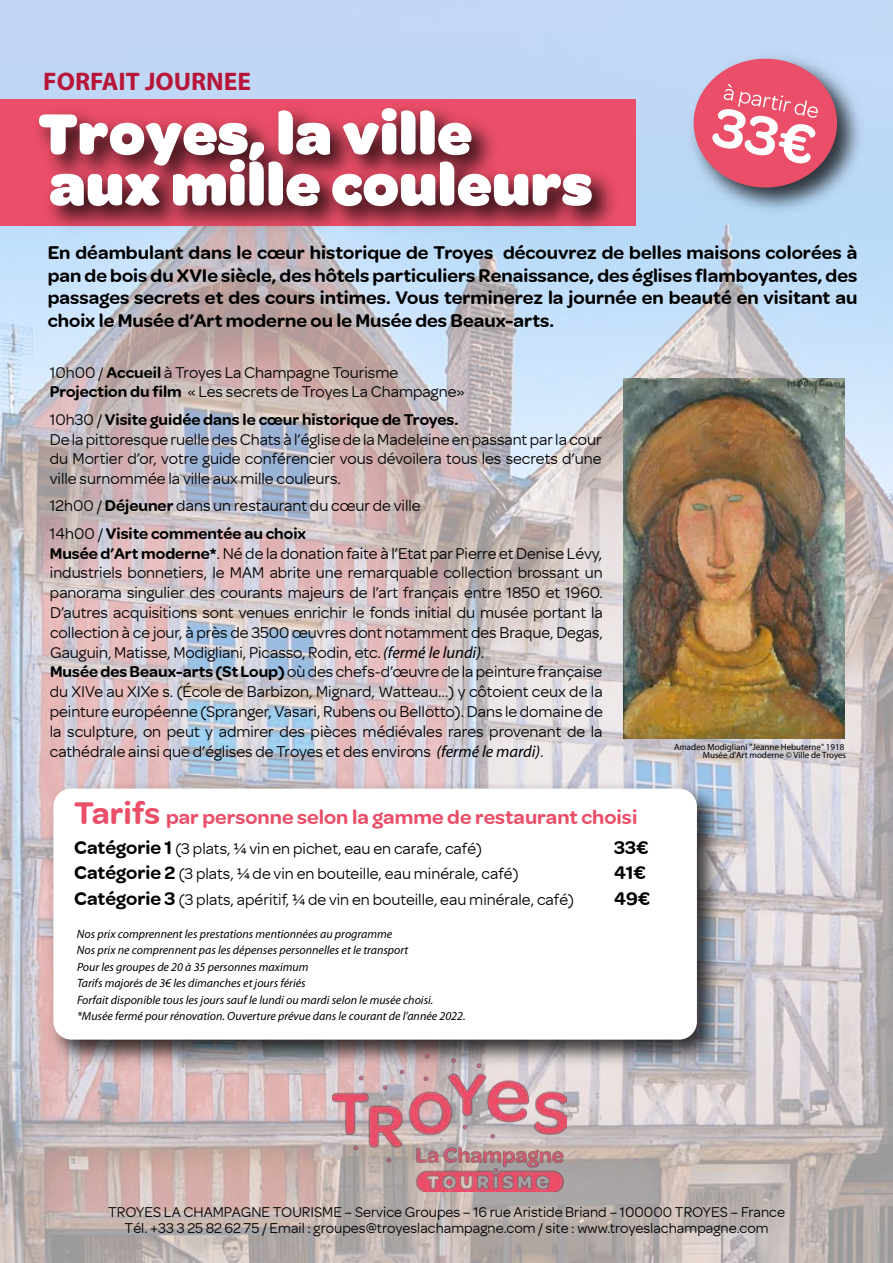
<style>
.page{position:relative;width:893px;height:1263px;background:#fff}
.page>*{position:absolute;margin:0;border:0;box-sizing:border-box;transform-origin:0 0}
.t1{font:700 25.5px "Myriad";color:#b71639}
.t2{font:600 21px "Omnes";color:#ea4e68}
.t3{font:600 19.5px/22.5px "Omnes";color:#000;text-align:justify}
.t4{font:16.5px/19.8px "Omnes";color:#000}
.t5{font:15px/16.5px "Omnes";color:#000;text-align:center}
.t6{font:italic 12px/16.5px "Myriad Pro";color:#000}
.t7{font:9px/7.5px "Myriad";color:#000;text-align:right}
.s1{font-weight:600}
.s2{font-family:"Myriad";font-style:italic}
.s3{font-size:33px}
.s4{font-weight:600;font-size:19.5px}
</style>
<div class="page">
<img style="left:0;top:0;width:893px;height:1263px">
<div style="left:0;top:99px;width:635px;height:127px;background:#ea4e68"></div>
<img style="left:40px;top:775px;width:690px;height:299px">
<div style="left:53px;top:788px;width:644px;height:252px;background:#fff;border-radius:18px"></div>
<img style="left:681px;top:46px;width:191px;height:176px">
<div style="left:694px;top:59px;width:143px;height:128px;background:#ea4e68;border-radius:50%"></div>
<img style="left:26px;top:96px;width:600px;height:144px">
<svg style="left:39px;top:108px;width:553px;height:98px"></svg>
<img style="left:333px;top:1054px;width:234px;height:138px">
<svg style="left:712px;top:84px;width:106px;height:79px"></svg>
<img style="left:623px;top:379px;width:222px;height:359px">
<h1 class="t1" style="left:43px;top:68px;width:209px">FORFAIT JOURNEE</h1>
<p class="t3" style="left:48px;top:242px;width:811px">En déambulant dans le cœur historique de Troyes découvrez de belles maisons colorées à pan de bois du XVIe siècle, des hôtels particuliers Renaissance, des églises flamboyantes, des passages secrets et des cours intimes. Vous terminerez la journée en beauté en visitant au choix le Musée d’Art moderne ou le Musée des Beaux-arts.</p>
<p class="t4" style="left:50px;top:362px;width:417px">10h00 / <span class="s1">Accueil</span> à Troyes La Champagne Tourisme<br><span class="s1">Projection du film</span> « Les secrets de Troyes La Champagne»</p>
<p class="t4" style="left:50px;top:409px;width:554px">10h30 / <span class="s1">Visite guidée dans le cœur historique de Troyes.<br></span>De lapittoresque ruelledesChats à l’églisede laMadeleine enpassantparla cour du Mortier d’or, votre guide conférencier vous dévoilera tous les secrets d’une ville surnommée la ville aux mille couleurs.</p>
<p class="t4" style="left:50px;top:492px;width:372px;line-height:27.3px">12h00 / <span class="s1">Déjeuner</span> dans un restaurant du cœur de ville<br>14h00 / <span class="s1">Visite commentée au choix</span></p>
<p class="t4" style="left:50px;top:543px;width:555px"><span class="s1">Musée d’Art moderne*</span>. Né de la donation faite à l’Etat par Pierre et Denise Lévy, industriels bonnetiers, le MAM abrite une remarquable collection brossant un panorama singulier des courants majeurs de l’art français entre 1850 et 1960.<br>D’autres acquisitions sont venues enrichir le fonds initial du musée portant la collection à ce jour, à près de 3500 œuvres dont notamment des Braque, Degas, Gauguin, Matisse, Modigliani, Picasso, Rodin, etc.<span class="s2">(fermé le lundi)</span>.<br><span class="s1">MuséedesBeaux-arts (St Loup)</span>oùdes chefs-d’œuvrede lapeinture française du XIVe au XIXe s. (École de Barbizon, Mignard, Watteau…) y côtoient ceux de la peinture européenne (Spranger, Vasari, Rubens ou Bellotto). Dans le domaine de la sculpture, on peut y admirer des pièces médiévales rares provenant de la cathédrale ainsi que d’églises de Troyes et des environs <span class="s2">(fermé le mardi)</span>.</p>
<p class="t7" style="left:674px;top:744px;width:174px">Amadeo Modigliani "Jeanne Hebuterne" 1918<br>Musée d'Art moderne © Ville de Troyes</p>
<p class="t2" style="left:74px;top:805px;width:565px"><span class="s3">Tarifs</span> par personne selon la gamme de restaurant choisi</p>
<p class="t4" style="left:74px;top:839px;width:409px"><span class="s4">Catégorie 1</span> (3 plats, ¼ vin en pichet, eau en carafe, café)</p>
<p class="t3" style="left:614px;top:836px;width:36px">33€</p>
<p class="t4" style="left:74px;top:864px;width:446px"><span class="s4">Catégorie 2</span> (3 plats, ¼ de vin en bouteille, eau minérale, café)</p>
<p class="t3" style="left:614px;top:862px;width:33px">41€</p>
<p class="t4" style="left:74px;top:890px;width:501px"><span class="s4">Catégorie 3</span> (3 plats, apéritif, ¼ de vin en bouteille, eau minérale, café)</p>
<p class="t3" style="left:614px;top:887px;width:37px">49€</p>
<p class="t6" style="left:77px;top:925px;width:390px">Nos prix comprennent les prestations mentionnées au programme<br>Nos prix ne comprennent pas les dépenses personnelles et le transport<br>Pour les groupes de 20 à 35 personnes maximum<br>Tarifs majorés de 3€ les dimanches et jours fériés<br>Forfait disponible tous les jours sauf le lundi ou mardi selon le musée choisi. *Musée fermé pour rénovation. Ouverture prévue dans le courant de l’année 2022.</p>
<p class="t5" style="left:108px;top:1203px;width:678px">TROYES LA CHAMPAGNE TOURISME – Service Groupes – 16 rue Aristide Briand – 100000 TROYES – France<br>Tél. +33 3 25 82 62 75 / Email : groupes@troyeslachampagne.com / site : www.troyeslachampagne.com</p>
</div>
